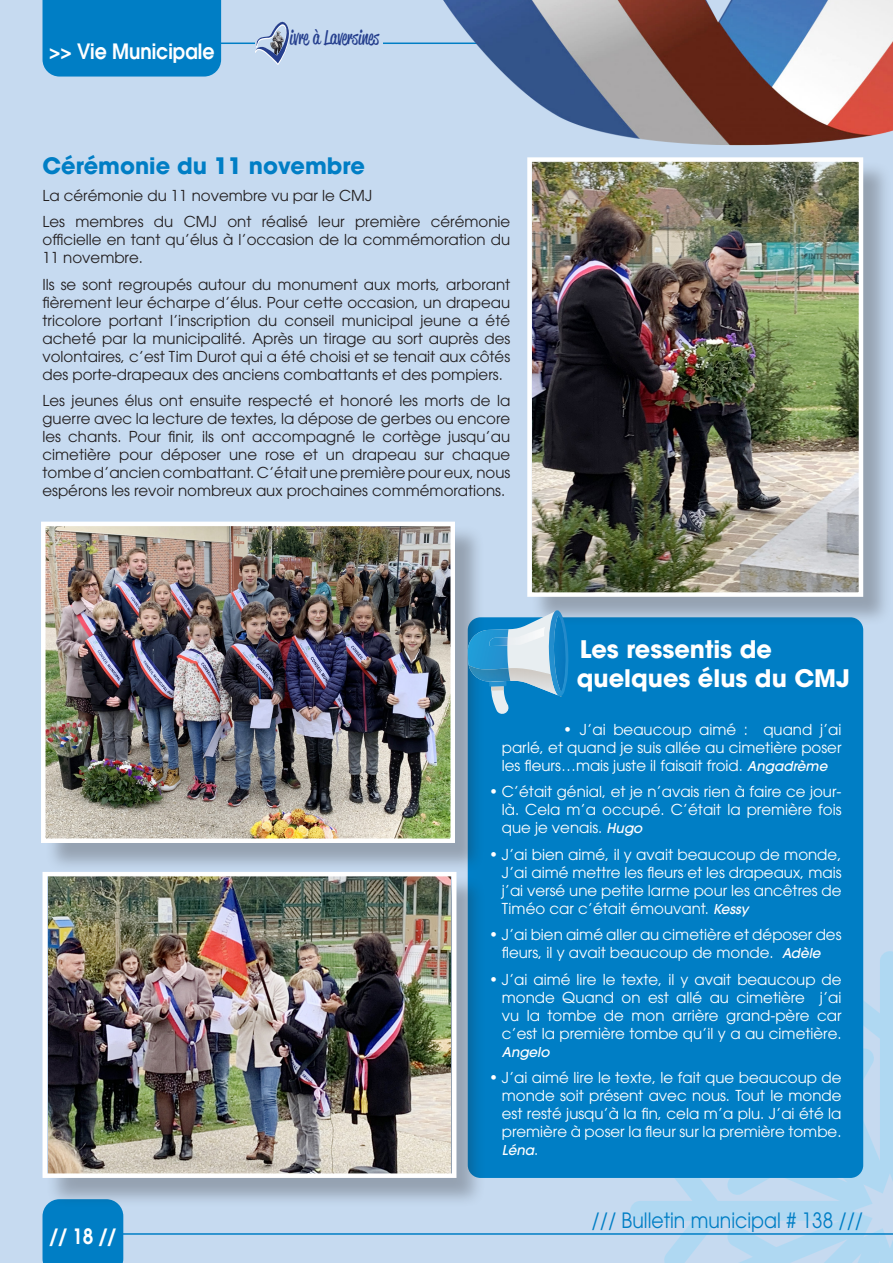
<style>
.page{position:relative;width:893px;height:1263px;background:#c6daf0}
.page>*{position:absolute;margin:0;border:0;box-sizing:border-box;transform-origin:0 0}
.t1{font:700 24px/28.8px "ITC Avant Garde Std";color:#fff}
.t2{font:700 22.5px "ITC Avant Garde Std";color:#007ec5}
.t3{font:21px "ITC Avant Garde Std";color:#007ec5;scale:.9 1}
.t4{font:600 21px "ITC Avant Garde Std";color:#fff;scale:.9 1}
.t5{font:19.5px "Reklame Script";color:#253f8e}
.t6{font:15px/18px "ITC Avant Garde Std";color:#231f20}
.t7{font:15px/18px "ITC Avant Garde Std";color:#fff;text-align:justify}
.t8{font:italic 500 13.5px "ITC Avant Garde Std";color:#fff}
.s1{font-weight:500;font-style:italic;font-size:13.5px}
.s2{font-weight:400;font-style:normal;font-size:15px}
</style>
<div class="page">
<svg style="left:630px;top:951px;width:263px;height:312px;fill:#afd8f2"></svg>
<hr style="left:102px;top:1233px;width:791px;height:2px;background:#007ec5">
<div style="left:43px;top:1206px;width:80px;height:57px;background:#007ec5"></div>
<hr style="left:157px;top:43px;width:736px;height:1px;background:#007ec5">
<div style="left:255px;top:28px;width:128px;height:31px;background:#c6daf0"></div>
<div style="left:43px;top:0;width:178px;height:77px;background:#007ec5"></div>
<svg style="left:255px;top:22px;width:34px;height:43px"></svg>
<img style="left:438px;top:0;width:455px;height:146px">
<div style="left:468px;top:617px;width:395px;height:561px;background:#007ec5;border-radius:13px"></div>
<div style="left:44px;top:525px;width:441px;height:347px;background:#231f20;opacity:.3"></div>
<img style="left:46px;top:527px;width:404px;height:311px">
<div style="left:41px;top:522px;width:414px;height:321px;border:4px solid #fff"></div>
<div style="left:531px;top:161px;width:362px;height:465px;background:#231f20;opacity:.3"></div>
<img style="left:532px;top:162px;width:326px;height:430px">
<div style="left:527px;top:157px;width:336px;height:440px;border:4px solid #fff"></div>
<div style="left:46px;top:875px;width:440px;height:332px;background:#231f20;opacity:.3"></div>
<img style="left:48px;top:877px;width:402px;height:296px">
<div style="left:43px;top:872px;width:413px;height:306px;border:4px solid #fff"></div>
<svg style="left:467px;top:610px;width:102px;height:105px"></svg>
<img style="left:507px;top:627px;width:38px;height:18px">
<img style="left:489px;top:637px;width:19px;height:9px">
<h3 class="t4" style="left:49px;top:38px;width:185px">&gt;&gt; Vie Municipale</h3>
<h3 class="t5" style="left:290px;top:24px;width:91px">ivre à Laversines</h3>
<h2 class="t2" style="left:43px;top:151px;width:324px">Cérémonie du 11 novembre</h2>
<p class="t6" style="left:43px;top:182px;width:469px;line-height:26.5px">La cérémonie du 11 novembre vu par le CMJ<br>Les membres du CMJ ont réalisé leur première cérémonie</p>
<p class="t6" style="left:43px;top:230px;width:469px">officielle en tant qu’élus à l’occasion de la commémoration du<br>11 novembre.</p>
<p class="t6" style="left:43px;top:275px;width:469px;text-align:justify">Ils se sont regroupés autour du monument aux morts, arborant fièrement leur écharpe d’élus. Pour cette occasion, un drapeau tricolore portant l’inscription du conseil municipal jeune a été acheté par la municipalité. Après un tirage au sort auprès des volontaires, c’est Tim Durot qui a été choisi et se tenait aux côtés des porte-drapeaux des anciens combattants et des pompiers.</p>
<p class="t6" style="left:43px;top:391px;width:469px;text-align:justify">Les jeunes élus ont ensuite respecté et honoré les morts de la guerre avec la lecture de textes, la dépose de gerbes ou encore les chants. Pour finir, ils ont accompagné le cortège jusqu’au cimetière pour déposer une rose et un drapeau sur chaque tombe d’ancien combattant. C’était une première pour eux, nous espérons les revoir nombreux aux prochaines commémorations.</p>
<h3 class="t4" style="left:50px;top:1222px;width:75px">// 18 //</h3>
<h1 class="t1" style="left:577px;top:634px;width:275px">Les ressentis de quelques élus du CMJ</h1>
<p class="t7" style="left:502px;top:720px;width:341px;text-indent:61px">• J’ai beaucoup aimé : quand j’ai parlé, et quand je suis allée au cimetière poser les fleurs…mais juste il faisait froid. <span class="s1">Angadrème</span></p>
<p class="t7" style="left:502px;top:782px;width:341px;text-indent:-13px">• C’était génial, et je n’avais rien à faire ce jour&shy;là. Cela m’a occupé. C’était la première fois que je venais. <span class="s1">Hugo</span></p>
<p class="t7" style="left:502px;top:845px;width:341px;text-indent:-13px">• J’ai bien aimé, il y avait beaucoup de monde, J’ai aimé mettre les fleurs et les drapeaux, mais j’ai versé une petite larme pour les ancêtres de Timéo car c’était émouvant. <span class="s1">Kessy</span></p>
<p class="t7" style="left:489px;top:925px;width:354px;text-align:center">• J’ai bien aimé aller au cimetière et déposer des fleurs, il y avait beaucoup de monde. <span class="s1">Adèle</span></p>
<p class="t7" style="left:502px;top:970px;width:341px;text-indent:-13px">• J’ai aimé lire le texte, il y avait beaucoup de monde Quand on est allé au cimetière j’ai vu la tombe de mon arrière grand-père car c’est la première tombe qu’il y a au cimetière.</p>
<p class="t8" style="left:502px;top:1043px;width:49px">Angelo</p>
<p class="t7" style="left:502px;top:1068px;width:341px;text-indent:-13px">• J’ai aimé lire le texte, le fait que beaucoup de monde soit présent avec nous. Tout le monde est resté jusqu’à la fin, cela m’a plu. J’ai été la première à poser la fleur sur la première tombe.</p>
<p class="t8" style="left:502px;top:1142px;width:38px">Léna<span class="s2">.</span></p>
<h3 class="t3" style="left:592px;top:1207px;width:303px">/// Bulletin municipal # 138 ///</h3>
</div>
